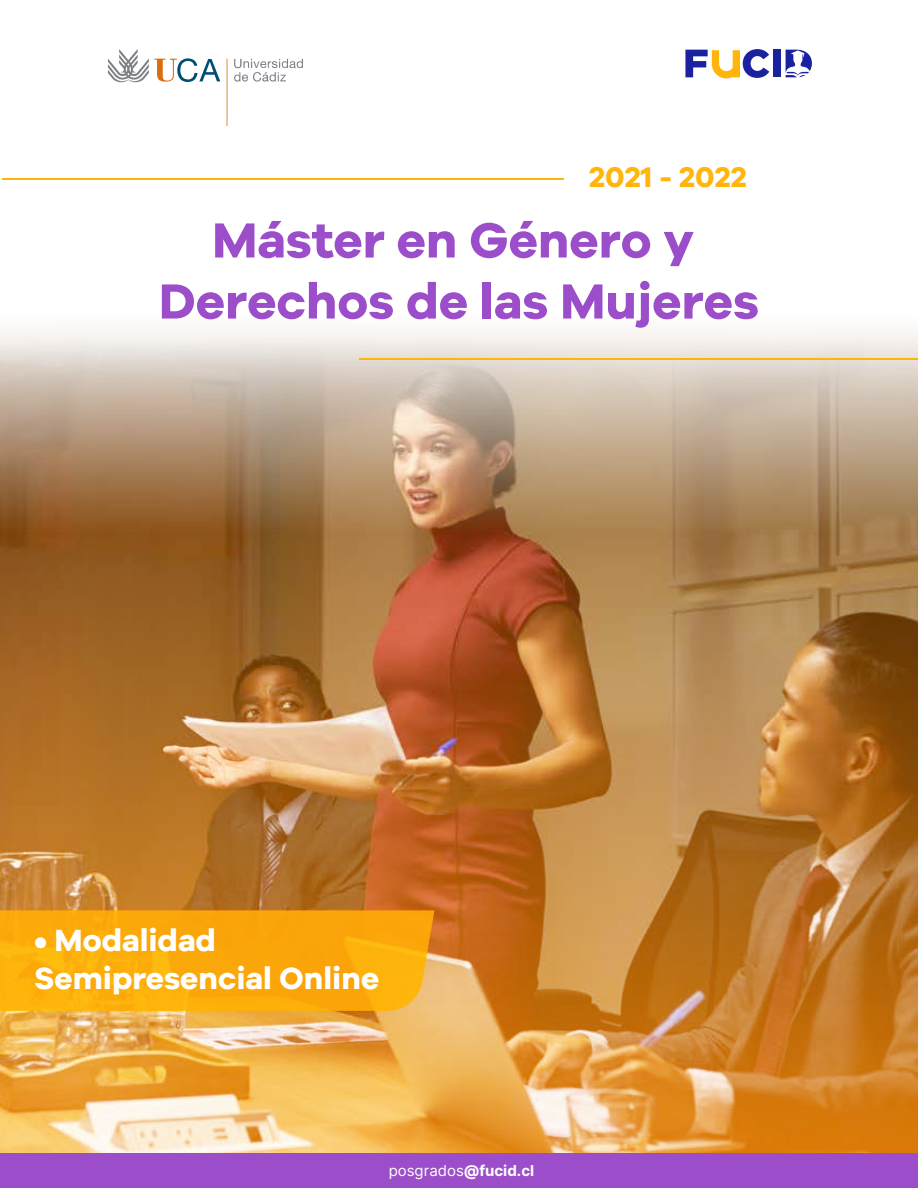
<style>
.page{position:relative;width:918px;height:1188px;background:#fff}
.page>*{position:absolute;margin:0;border:0;box-sizing:border-box;transform-origin:0 0}
.t1{font:700 50.85px/61.1px "Galyon";color:#9c4eca;text-align:center}
.t2{font:700 31.65px/38px "Galyon";color:#fff}
.t3{font:700 29.4px "Galyon";color:#ffb50b}
.t4{font:15px "Inter";color:#fff}
.s1{font-weight:700}
</style>
<div class="page">
<img style="left:0;top:49px;width:918px;height:1104px">
<svg style="left:0;top:910px;width:434px;height:101px;background:#fbab0c"></svg>
<hr style="left:359px;top:358px;width:559px;height:2px;background:#ffb40b">
<hr style="left:2px;top:179px;width:562px;height:1px;background:#ffb40b">
<div style="left:0;top:1153px;width:918px;height:35px;background:#9c4eca"></div>
<svg style="left:685px;top:49px;width:84px;height:29px"></svg>
<div style="left:773px;top:50px;width:8px;height:27px;background:#1b229f"></div>
<svg style="left:786px;top:50px;width:26px;height:27px"></svg>
<svg style="left:234px;top:59px;width:69px;height:23px"></svg>
<svg style="left:108px;top:49px;width:112px;height:34px"></svg>
<hr style="left:227px;top:59px;width:1px;height:67px;background:#dc6c10;border-radius:50%">
<p class="t3" style="left:589px;top:159px;width:159px">2021 - 2022</p>
<p class="t1" style="left:159px;top:208px;width:602px">Máster en Género y<br>Derechos de las Mujeres</p>
<p class="t2" style="left:34px;top:921px;width:347px">• Modalidad<br>Semipresencial Online</p>
<p class="t4" style="left:389px;top:1160px;width:147px">posgrados<span class="s1">@fucid.cl</span></p>
</div>
